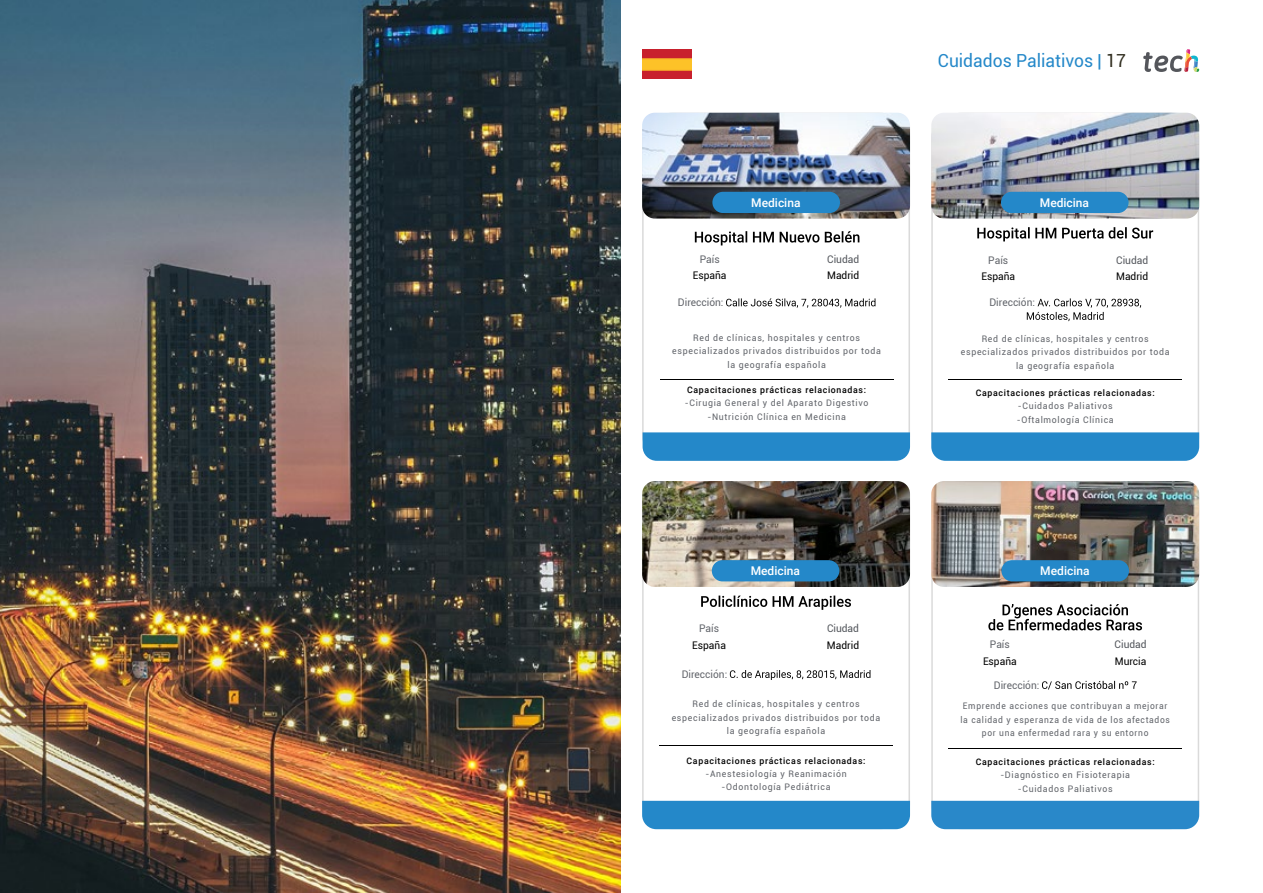
<style>
.page{position:relative;width:1263px;height:893px;background:#fff}
.page>*{position:absolute;margin:0;border:0;box-sizing:border-box;transform-origin:0 0}
.t1{font:18px "Roboto";color:#2488c9}
.t2{font:500 12px "Roboto";color:#fff}
.t3{font:10.5px "Roboto";color:#61646a}
.t4{font:10.5px "Roboto";color:#000}
.t5{font:10.5px "Roboto";color:#52555b}
.t6{font:9px/13.5px "Roboto";letter-spacing:.08em;color:#61646a;text-align:center}
.t7{font:500 9px "Roboto";letter-spacing:.08em;color:#000}
.t8{font:9px/13.5px "Roboto";letter-spacing:.08em;color:#61646a;text-align:center;scale:.94 1}
.s1{color:#312e20}
</style>
<div class="page">
<img style="left:642px;top:50px;width:49px;height:29px">
<svg style="left:1143px;top:49px;width:56px;height:23px"></svg>
<img style="left:0;top:0;width:621px;height:893px">
<svg style="left:642px;top:112px;width:269px;height:338px"></svg>
<img style="left:642px;top:113px;width:268px;height:106px">
<div style="left:712px;top:192px;width:128px;height:21px;background:#2488c9;border-radius:11px"></div>
<svg style="left:643px;top:432px;width:267px;height:29px;background:#2a8bca"></svg>
<hr style="left:660px;top:379px;width:233px;height:1px;background:#000">
<svg style="left:695px;top:231px;width:164px;height:14px"></svg>
<svg style="left:726px;top:298px;width:149px;height:10px"></svg>
<svg style="left:931px;top:112px;width:269px;height:337px"></svg>
<img style="left:931px;top:113px;width:268px;height:106px">
<div style="left:1001px;top:192px;width:127px;height:21px;background:#2488c9;border-radius:11px"></div>
<svg style="left:931px;top:432px;width:268px;height:29px;background:#2a8bca"></svg>
<hr style="left:948px;top:379px;width:234px;height:1px;background:#000">
<svg style="left:977px;top:227px;width:176px;height:14px"></svg>
<svg style="left:1027px;top:298px;width:114px;height:23px"></svg>
<svg style="left:642px;top:507px;width:269px;height:323px"></svg>
<img style="left:642px;top:481px;width:268px;height:106px">
<div style="left:712px;top:560px;width:127px;height:21px;background:#2488c9;border-radius:11px"></div>
<div style="left:642px;top:801px;width:268px;height:28px;background:#2488c9"></div>
<hr style="left:659px;top:745px;width:234px;height:1px;background:#000">
<svg style="left:701px;top:596px;width:150px;height:14px"></svg>
<svg style="left:730px;top:670px;width:140px;height:10px"></svg>
<svg style="left:931px;top:493px;width:269px;height:337px"></svg>
<img style="left:931px;top:481px;width:268px;height:106px">
<div style="left:1001px;top:560px;width:128px;height:21px;background:#2488c9;border-radius:11px"></div>
<div style="left:931px;top:801px;width:268px;height:28px;background:#2988c9"></div>
<hr style="left:948px;top:748px;width:234px;height:1px;background:#000">
<svg style="left:988px;top:604px;width:154px;height:26px"></svg>
<svg style="left:1042px;top:681px;width:95px;height:8px"></svg>
<p class="t3" style="left:700px;top:252px;width:21px">País</p>
<p class="t4" style="left:693px;top:268px;width:35px">España</p>
<h2 class="t2" style="left:751px;top:194px;width:51px">Medicina</h2>
<p class="t5" style="left:827px;top:252px;width:33px">Ciudad</p>
<p class="t4" style="left:827px;top:268px;width:34px">Madrid</p>
<p class="t3" style="left:678px;top:295px;width:47px">Dirección:</p>
<p class="t6" style="left:672px;top:330px;width:210px">Red de clínicas, hospitales y centros especializados privados distribuidos por toda la geografía española</p>
<p class="t7" style="left:687px;top:384px;width:180px">Capacitaciones prácticas relacionadas:</p>
<p class="t6" style="left:685px;top:396px;width:185px">-Cirugia General y del Aparato Digestivo -Nutrición Clínica en Medicina</p>
<p class="t3" style="left:699px;top:621px;width:21px">País</p>
<p class="t4" style="left:692px;top:638px;width:35px">España</p>
<h2 class="t2" style="left:751px;top:563px;width:51px">Medicina</h2>
<p class="t5" style="left:827px;top:621px;width:33px">Ciudad</p>
<p class="t4" style="left:827px;top:638px;width:34px">Madrid</p>
<p class="t3" style="left:682px;top:667px;width:47px">Dirección:</p>
<p class="t6" style="left:672px;top:697px;width:210px">Red de clínicas, hospitales y centros especializados privados distribuidos por toda la geografía española</p>
<p class="t7" style="left:686px;top:754px;width:180px">Capacitaciones prácticas relacionadas:</p>
<p class="t6" style="left:705px;top:767px;width:143px">-Anestesiología y Reanimación -Odontología Pediátrica</p>
<h1 class="t1" style="left:938px;top:48px;width:189px">Cuidados Paliativos | <span class="s1">17</span></h1>
<p class="t3" style="left:988px;top:253px;width:21px">País</p>
<p class="t4" style="left:981px;top:269px;width:35px">España</p>
<h2 class="t2" style="left:1040px;top:194px;width:51px">Medicina</h2>
<p class="t5" style="left:1116px;top:253px;width:33px">Ciudad</p>
<p class="t4" style="left:1116px;top:269px;width:34px">Madrid</p>
<p class="t3" style="left:989px;top:295px;width:47px">Dirección:</p>
<p class="t6" style="left:961px;top:332px;width:210px">Red de clínicas, hospitales y centros especializados privados distribuidos por toda la geografía española</p>
<p class="t7" style="left:976px;top:387px;width:180px">Capacitaciones prácticas relacionadas:</p>
<p class="t6" style="left:1017px;top:399px;width:98px;text-align:left">-Cuidados Paliativos -Oftalmología Clínica</p>
<h2 class="t2" style="left:1040px;top:563px;width:51px">Medicina</h2>
<p class="t3" style="left:990px;top:637px;width:21px">País</p>
<p class="t4" style="left:983px;top:654px;width:35px">España</p>
<p class="t5" style="left:1115px;top:637px;width:33px">Ciudad</p>
<p class="t4" style="left:1115px;top:654px;width:33px">Murcia</p>
<p class="t3" style="left:994px;top:678px;width:47px">Dirección:</p>
<p class="t8" style="left:960px;top:699px;width:224px">Emprende acciones que contribuyan a mejorar la calidad y esperanza de vida de los afectados por una enfermedad rara y su entorno</p>
<p class="t7" style="left:976px;top:755px;width:180px">Capacitaciones prácticas relacionadas:</p>
<p class="t6" style="left:1000px;top:768px;width:131px">-Diagnóstico en Fisioterapia -Cuidados Paliativos</p>
</div>
